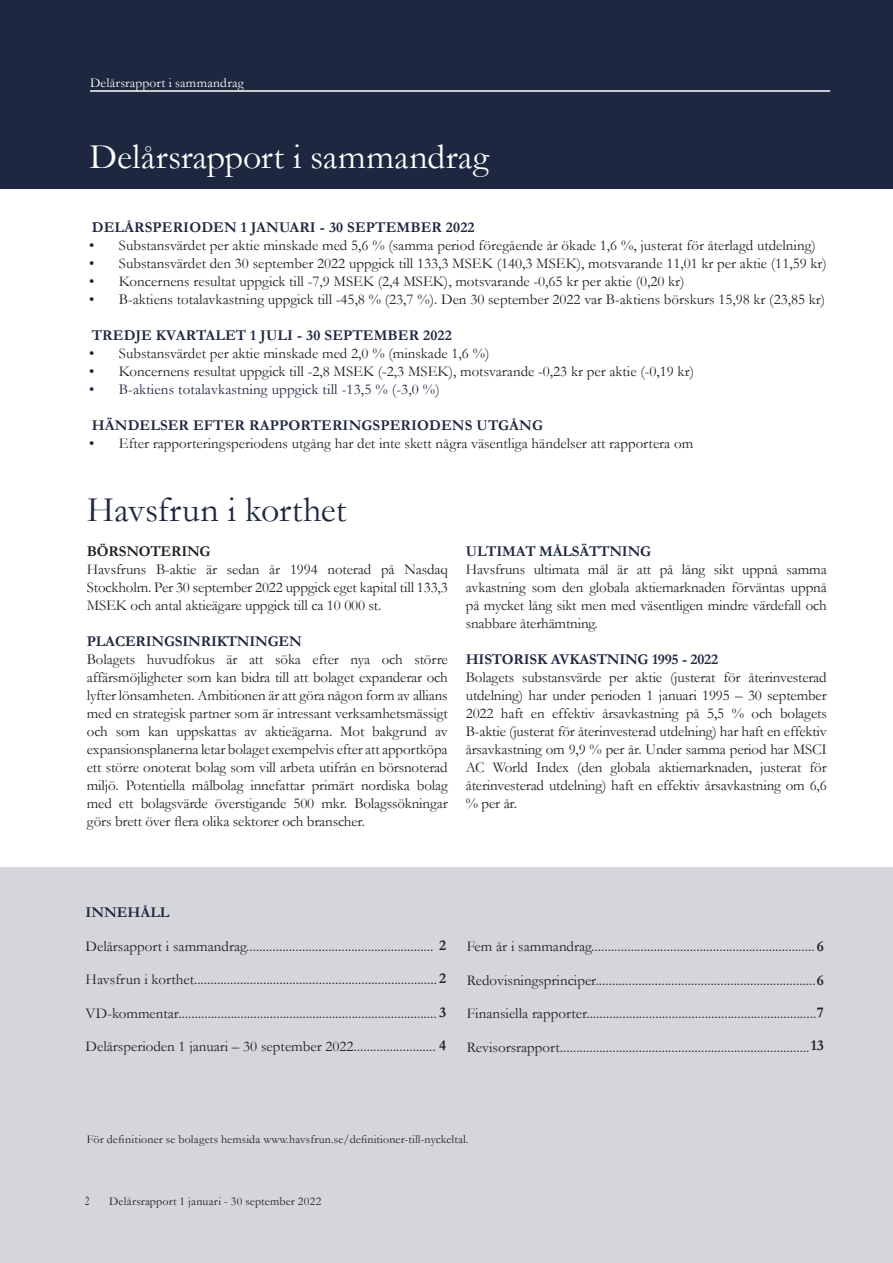
<style>
.page{position:relative;width:893px;height:1263px;background:#fff}
.page>*{position:absolute;margin:0;border:0;box-sizing:border-box;transform-origin:0 0}
.Sidrubriker{font:36px "Garamond";color:#fff}
.Sidrubriker-2{font:36px "Garamond";color:#1d273f}
.löpande_text{font:15px/18px "Garamond";color:#231f20;text-align:justify}
.innehåll{font:15px "Garamond";color:#231f20}
.löpande_text-2{font:700 15px "Garamond";letter-spacing:.01em;color:#1d273f}
.löpande_text-3{font:700 15px "Garamond";letter-spacing:-.01em;color:#1d273f}
.t1{font:15px "Garamond";letter-spacing:.01em;color:#1d273f}
.löpande_text-4{font:700 15px "Garamond";letter-spacing:-.01em;color:#231f20}
.innehåll-2{font:700 15px "Garamond";color:#1d273f}
.innehåll-3{font:700 15px "Garamond";color:#231f20}
.Rubbe{font:13.5px "Garamond";letter-spacing:.015em;color:#fff}
.t2{font:13.5px "Garamond";color:#231f20;scale:.67 1}
.brödtext_i_tabell{font:12px "Garamond";letter-spacing:.01em;color:#231f20}
.s1{font-weight:700}
</style>
<div class="page">
<div style="left:0;top:0;width:893px;height:189px;background:#1d273f"></div>
<hr style="left:90px;top:90px;width:740px;height:2px;background:#fff">
<div style="left:0;top:867px;width:893px;height:396px;background:#d4d6da"></div>
<hr style="left:892px;top:868px;width:1px;height:395px;background:#1d273f">
<p class="Rubbe" style="left:90px;top:73px;width:155px">Delårsrapport i sammandrag</p>
<p class="Sidrubriker" style="left:90px;top:132px;width:401px">Delårsrapport i sammandrag</p>
<p class="löpande_text-2" style="left:92px;top:217px;width:384px">DELÅRSPERIODEN 1 JANUARI - 30 SEPTEMBER 2022</p>
<p class="löpande_text" style="left:89px;top:236px;width:728px">• Substansvärdet per aktie minskade med 5,6 % (samma period föregående år ökade 1,6 %, justerat för återlagd utdelning)</p>
<p class="löpande_text" style="left:89px;top:254px;width:739px">• Substansvärdet den 30 september 2022 uppgick till 133,3 MSEK (140,3 MSEK), motsvarande 11,01 kr per aktie (11,59 kr)</p>
<p class="löpande_text" style="left:89px;top:272px;width:597px">• Koncernens resultat uppgick till -7,9 MSEK (2,4 MSEK), motsvarande -0,65 kr per aktie (0,20 kr)</p>
<p class="löpande_text" style="left:89px;top:290px;width:738px">• B-aktiens totalavkastning uppgick till -45,8 % (23,7 %). Den 30 september 2022 var B-aktiens börskurs 15,98 kr (23,85 kr)</p>
<p class="löpande_text-2" style="left:92px;top:325px;width:361px">TREDJE KVARTALET 1 JULI - 30 SEPTEMBER 2022</p>
<p class="löpande_text" style="left:89px;top:344px;width:402px">• Substansvärdet per aktie minskade med 2,0 % (minskade 1,6 %)</p>
<p class="löpande_text" style="left:89px;top:362px;width:606px">• Koncernens resultat uppgick till -2,8 MSEK (-2,3 MSEK), motsvarande -0,23 kr per aktie (-0,19 kr)</p>
<p class="t1" style="left:89px;top:379px;width:352px">• B-aktiens totalavkastning uppgick till -13,5 % (-3,0 %)</p>
<p class="löpande_text-2" style="left:92px;top:415px;width:453px">HÄNDELSER EFTER RAPPORTERINGSPERIODENS UTGÅNG</p>
<p class="löpande_text" style="left:89px;top:434px;width:606px">• Efter rapporteringsperiodens utgång har det inte skett några väsentliga händelser att rapportera om</p>
<p class="Sidrubriker-2" style="left:87px;top:486px;width:261px">Havsfrun i korthet</p>
<p class="löpande_text-4" style="left:87px;top:541px;width:125px">BÖRSNOTERING</p>
<p class="löpande_text" style="left:87px;top:560px;width:362px">Havsfruns B-aktie är sedan år 1994 noterad på Nasdaq Stockholm. Per 30 september 2022 uppgick eget kapital till 133,3<br>MSEK och antal aktieägare uppgick till ca 10 000 st.</p>
<p class="löpande_text-3" style="left:87px;top:631px;width:216px">PLACERINGSINRIKTNINGEN</p>
<p class="löpande_text" style="left:87px;top:650px;width:362px">Bolagets huvudfokus är att söka efter nya och större affärsmöjligheter som kan bidra till att bolaget expanderar och lyfter lönsamheten. Ambitionen är att göra någon form av allians med en strategisk partner som är intressant verksamhetsmässigt och som kan uppskattas av aktieägarna. Mot bakgrund av expansionsplanerna letar bolaget exempelvis efter att apportköpa ett större onoterat bolag som vill arbeta utifrån en börsnoterad miljö. Potentiella målbolag innefattar primärt nordiska bolag med ett bolagsvärde överstigande 500 mkr. Bolagssökningar görs brett över flera olika sektorer och branscher.</p>
<p class="löpande_text-3" style="left:466px;top:541px;width:187px">ULTIMAT MÅLSÄTTNING</p>
<p class="löpande_text" style="left:466px;top:560px;width:362px">Havsfruns ultimata mål är att på lång sikt uppnå samma avkastning som den globala aktiemarknaden förväntas uppnå på mycket lång sikt men med väsentligen mindre värdefall och snabbare återhämtning.</p>
<p class="löpande_text-3" style="left:466px;top:649px;width:254px">HISTORISK AVKASTNING 1995 - 2022</p>
<p class="löpande_text" style="left:466px;top:668px;width:362px">Bolagets substansvärde per aktie (justerat för återinvesterad utdelning) har under perioden 1 januari 1995 – 30 september 2022 haft en effektiv årsavkastning på 5,5 % och bolagets B-aktie (justerat för återinvesterad utdelning) har haft en effektiv årsavkastning om 9,9 % per år. Under samma period har MSCI AC World Index (den globala aktiemarknaden, justerat för återinvesterad utdelning) haft en effektiv årsavkastning om 6,6 % per år.</p>
<p class="innehåll-2" style="left:86px;top:902px;width:85px">INNEHÅLL</p>
<p class="innehåll" style="left:86px;top:936px;width:362px">Delårsapport i sammandrag......................................................... <span class="s1">2</span></p>
<p class="innehåll" style="left:86px;top:969px;width:362px">Havsfrun i korthet..........................................................................<span class="s1">2</span></p>
<p class="innehåll" style="left:86px;top:1003px;width:362px">VD-kommentar............................................................................... <span class="s1">3</span></p>
<p class="innehåll" style="left:86px;top:1036px;width:362px">Delårsperioden 1 januari – 30 september 2022......................... <span class="s1">4</span></p>
<p class="innehåll" style="left:467px;top:936px;width:359px">Fem år i sammandrag....................................................................<span class="s1">6</span></p>
<p class="innehåll" style="left:467px;top:970px;width:359px">Redovisningsprinciper...................................................................<span class="s1">6</span></p>
<p class="innehåll" style="left:467px;top:1003px;width:359px">Finansiella rapporter......................................................................<span class="s1">7</span></p>
<p class="innehåll" style="left:467px;top:1037px;width:344px">Revisorsrapport............................................................................</p>
<p class="innehåll-3" style="left:811px;top:1035px;width:14px">13</p>
<p class="brödtext_i_tabell" style="left:87px;top:1131px;width:383px">För definitioner se bolagets hemsida www.havsfrun.se/definitioner-till-nyckeltal.</p>
<p class="t2" style="left:85px;top:1191px;width:8px">2</p>
<p class="brödtext_i_tabell" style="left:109px;top:1193px;width:214px">Delårsrapport 1 januari - 30 september 2022</p>
</div>
